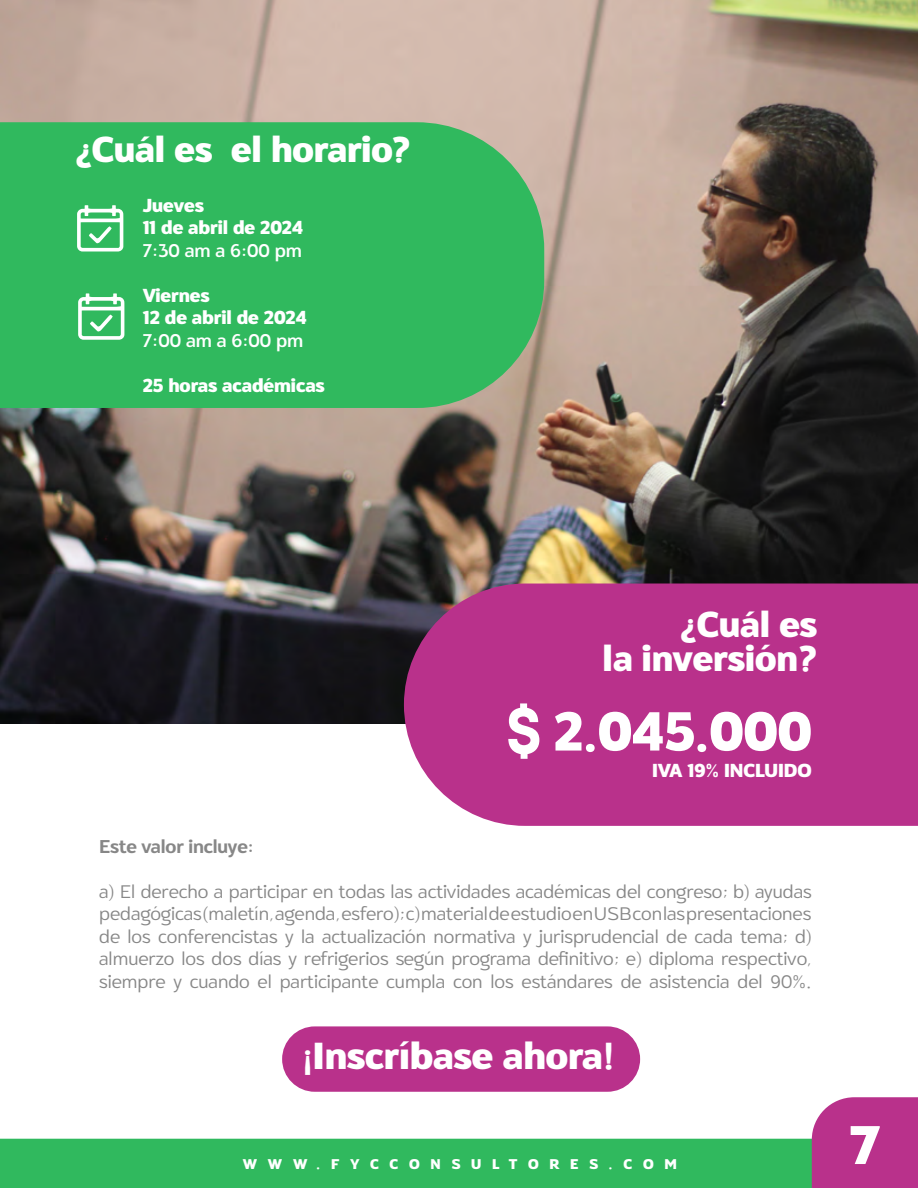
<style>
.page{position:relative;width:918px;height:1188px;background:#fff}
.page>*{position:absolute;margin:0;border:0;box-sizing:border-box;transform-origin:0 0}
.t1{font:800 57px "Mont";color:#fff}
.t2{font:700 52.5px "Oliviar Sans";color:#fff}
.t3{font:700 36px "Oliviar Sans";color:#fff}
.t4{font:700 34.5px/34.5px "Oliviar Sans";color:#fff;text-align:right}
.t5{font:200 18px/22.5px "Oliviar Sans";color:#878787;text-align:justify}
.t6{font:700 18px/22.5px "Oliviar Sans";color:#fff}
.t7{font:18px "Oliviar Sans";color:#fff}
.t8{font:600 18px "Oliviar Sans";letter-spacing:-.005em;color:#878787}
.t9{font:700 13.5px "Oliviar Sans";letter-spacing:.8em;color:#fff}
</style>
<div class="page">
<div style="left:282px;top:1026px;width:358px;height:66px;background:#b9318b;border-radius:33px"></div>
<img style="left:0;top:0;width:918px;height:724px">
<div style="left:0;top:122px;width:544px;height:286px;background:#30b95e"></div>
<div style="left:404px;top:584px;width:514px;height:242px;background:#b9318b"></div>
<svg style="left:77px;top:205px;width:46px;height:47px"></svg>
<svg style="left:78px;top:293px;width:46px;height:47px"></svg>
<div style="left:0;top:1139px;width:812px;height:49px;background:#30b95e"></div>
<div style="left:812px;top:1097px;width:106px;height:91px;background:#b9318b"></div>
<svg style="left:508px;top:703px;width:31px;height:56px"></svg>
<h3 class="t4" style="left:76px;top:133px;width:336px">¿Cuál es el horario?</h3>
<p class="t6" style="left:143px;top:195px;width:162px">Jueves<br>11 de abril de 2024</p>
<p class="t7" style="left:143px;top:239px;width:161px">7:30 am a 6:00 pm</p>
<p class="t6" style="left:143px;top:285px;width:165px">Viernes<br>12 de abril de 2024</p>
<p class="t7" style="left:143px;top:329px;width:162px">7:00 am a 6:00 pm</p>
<p class="t6" style="left:143px;top:375px;width:184px">25 horas académicas</p>
<h3 class="t4" style="left:603px;top:608px;width:216px">¿Cuál es<br>la inversión?</h3>
<h2 class="t2" style="left:554px;top:698px;width:260px">2.045.000</h2>
<p class="t6" style="left:652px;top:759px;width:161px">IVA 19% INCLUIDO</p>
<p class="t8" style="left:99px;top:835px;width:156px">Este valor incluye:</p>
<p class="t5" style="left:99px;top:880px;width:714px">a) El derecho a participar en todas las actividades académicas del congreso; b) ayudas pedagógicas (maletín, agenda, esfero); c) material de estudio en USB con las presentaciones de los conferencistas y la actualización normativa y jurisprudencial de cada tema; d) almuerzo los dos días y refrigerios según programa definitivo; e) diploma respectivo, siempre y cuando el participante cumpla con los estándares de asistencia del 90%.</p>
<h3 class="t3" style="left:304px;top:1034px;width:312px">¡Inscríbase ahora!</h3>
<p class="t9" style="left:243px;top:1155px;width:436px">WWW.FYCCONSULTORES.COM</p>
<h1 class="t1" style="left:849px;top:1107px;width:33px">7</h1>
</div>
